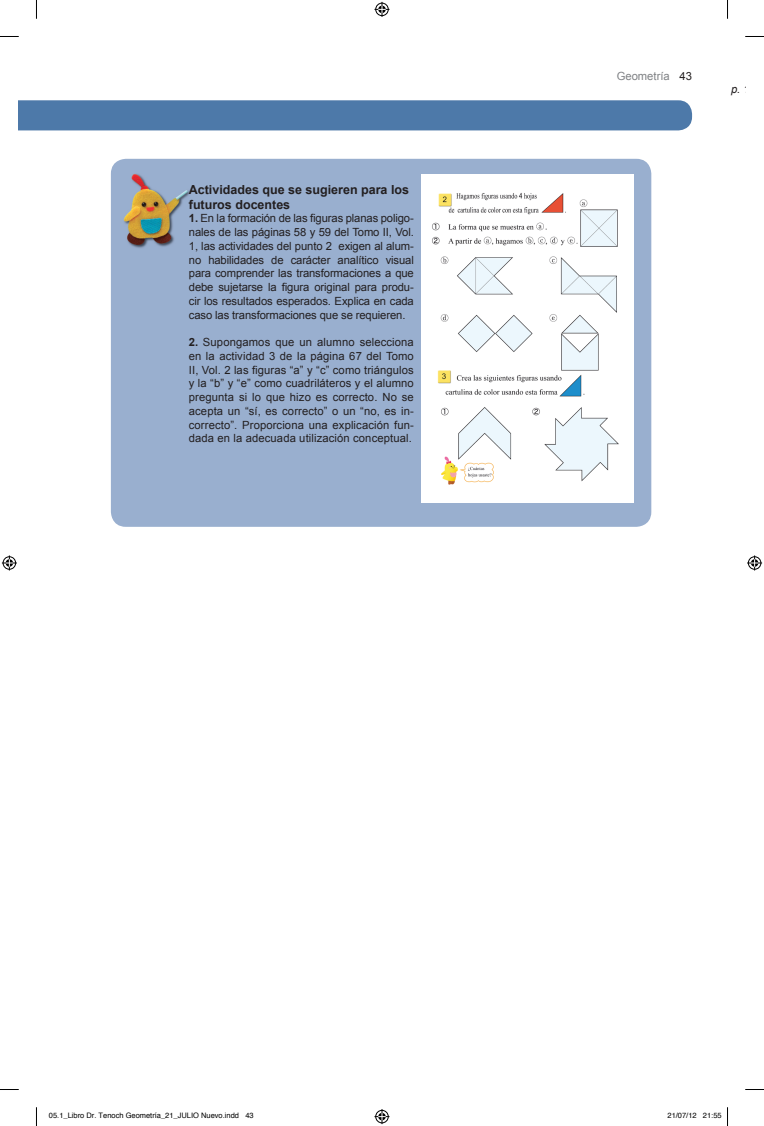
<style>
.page{position:relative;width:764px;height:1126px;background:#fff}
.page>*{position:absolute;margin:0;border:0;box-sizing:border-box;transform-origin:0 0}
.t1{font:700 12.5px/15px "Arial";color:#231f20}
.t2{font:11.25px/13.8px "Arial";color:#231f20;text-align:justify}
.t3{font:11.25px "Arial";color:#808285}
.t4{font:italic 11.25px "Arial";color:#231f20}
.t5{font:7.5px "Helvetica";color:#000}
.s1{font-weight:700}
.s2{color:#231f20}
</style>
<div class="page">
<div style="left:19px;top:100px;width:673px;height:30px;background:#4d79a9"></div>
<div style="left:111px;top:159px;width:540px;height:368px;background:#99afcf;border-radius:15px"></div>
<img style="left:124px;top:174px;width:66px;height:74px">
<div style="left:421px;top:175px;width:213px;height:328px;background:#fff"></div>
<img style="left:432px;top:192px;width:187px;height:293px">
<svg style="left:0;top:36px;width:19px;height:1px"></svg>
<svg style="left:745px;top:36px;width:19px;height:1px"></svg>
<svg style="left:0;top:1089px;width:19px;height:1px"></svg>
<svg style="left:745px;top:1089px;width:19px;height:1px"></svg>
<svg style="left:36px;top:0;width:1px;height:19px"></svg>
<svg style="left:36px;top:1107px;width:1px;height:18px"></svg>
<svg style="left:727px;top:0;width:1px;height:19px"></svg>
<svg style="left:374px;top:2px;width:15px;height:15px"></svg>
<svg style="left:374px;top:1109px;width:15px;height:14px"></svg>
<svg style="left:2px;top:555px;width:15px;height:15px"></svg>
<svg style="left:747px;top:555px;width:15px;height:15px"></svg>
<svg style="left:727px;top:1107px;width:1px;height:18px"></svg>
<p class="t1" style="left:189px;top:182px;width:222px">Actividades que se sugieren para los futuros docentes</p>
<p class="t2" style="left:189px;top:212px;width:227px"><span class="s1">1.</span> En la formación de las figuras planas poligo&shy;nales de las páginas 58 y 59 del Tomo II, Vol.<br>1, las actividades del punto 2 exigen al alum&shy;no habilidades de carácter analítico visual para comprender las transformaciones a que debe sujetarse la figura original para produ&shy;cir los resultados esperados. Explica en cada caso las transformaciones que se requieren.</p>
<p class="t2" style="left:189px;top:335px;width:227px"><span class="s1">2.</span> Supongamos que un alumno selecciona en la actividad 3 de la página 67 del Tomo II, Vol. 2 las figuras “a” y “c” como triángulos y la “b” y “e” como cuadriláteros y el alumno pregunta si lo que hizo es correcto. No se acepta un “sí, es correcto” o un “no, es in&shy;correcto”. Proporciona una explicación fun&shy;dada en la adecuada utilización conceptual.</p>
<p class="t3" style="left:617px;top:69px;width:77px">Geometría <span class="s2">43</span></p>
<p class="t4" style="left:731px;top:81px;width:27px">p. 15</p>
<p class="t5" style="left:49px;top:1109px;width:206px">05.1_Libro Dr. Tenoch Geometría_21_JULIO Nuevo.indd 43</p>
<p class="t5" style="left:667px;top:1109px;width:56px">21/07/12 21:55</p>
</div>
